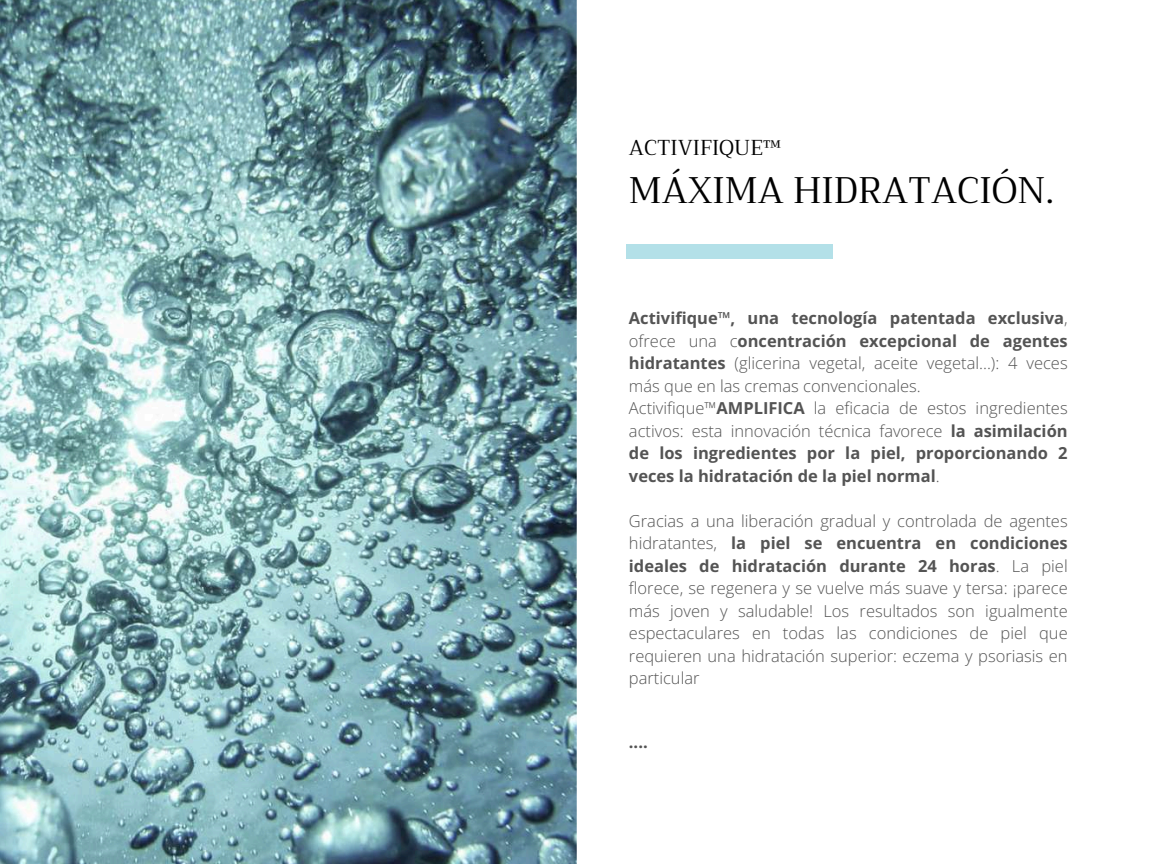
<style>
.page{position:relative;width:1152px;height:864px;background:#fff}
.page>*{position:absolute;margin:0;border:0;box-sizing:border-box;transform-origin:0 0}
.t1{font:36px "Trirong";color:#000}
.t2{font:21px "Trirong";color:#000}
.t3{font:700 16.5px/22.5px "Open Sans";color:#545454}
.t4{font:300 16.5px/22.5px "Open Sans";color:#545454;text-align:justify}
.s1{font-weight:300}
.s2{font-weight:700}
</style>
<div class="page">
<div style="left:626px;top:244px;width:207px;height:15px;background:#b3e0e8"></div>
<img style="left:0;top:0;width:576px;height:864px">
<p class="t2" style="left:629px;top:135px;width:154px">ACTIVIFIQUE™</p>
<h1 class="t1" style="left:629px;top:170px;width:427px">MÁXIMA HIDRATACIÓN.</h1>
<p class="t3" style="left:629px;top:306px;width:440px">Activifique™, una tecnología patentada exclusiva<span class="s1">, ofrece una c</span>oncentración excepcional de agentes hidratantes <span class="s1">(glicerina vegetal, aceite vegetal...): 4 veces más que en las cremas convencionales.<br>Activifique™</span>AMPLIFICA <span class="s1">la eficacia de estos ingredientes activos: esta innovación técnica favorece</span> la asimilación de los ingredientes por la piel, proporcionando 2 veces la hidratación de la piel normal<span class="s1">.</span></p>
<p class="t4" style="left:629px;top:509px;width:440px">Gracias a una liberación gradual y controlada de agentes hidratantes, <span class="s2">la piel se encuentra en condiciones ideales de hidratación durante 24 horas</span>. La piel florece, se regenera y se vuelve más suave y tersa: ¡parece más joven y saludable! Los resultados son igualmente espectaculares en todas las condiciones de piel que requieren una hidratación superior: eczema y psoriasis en particular</p>
<p class="t3" style="left:629px;top:731px;width:20px">....</p>
</div>
